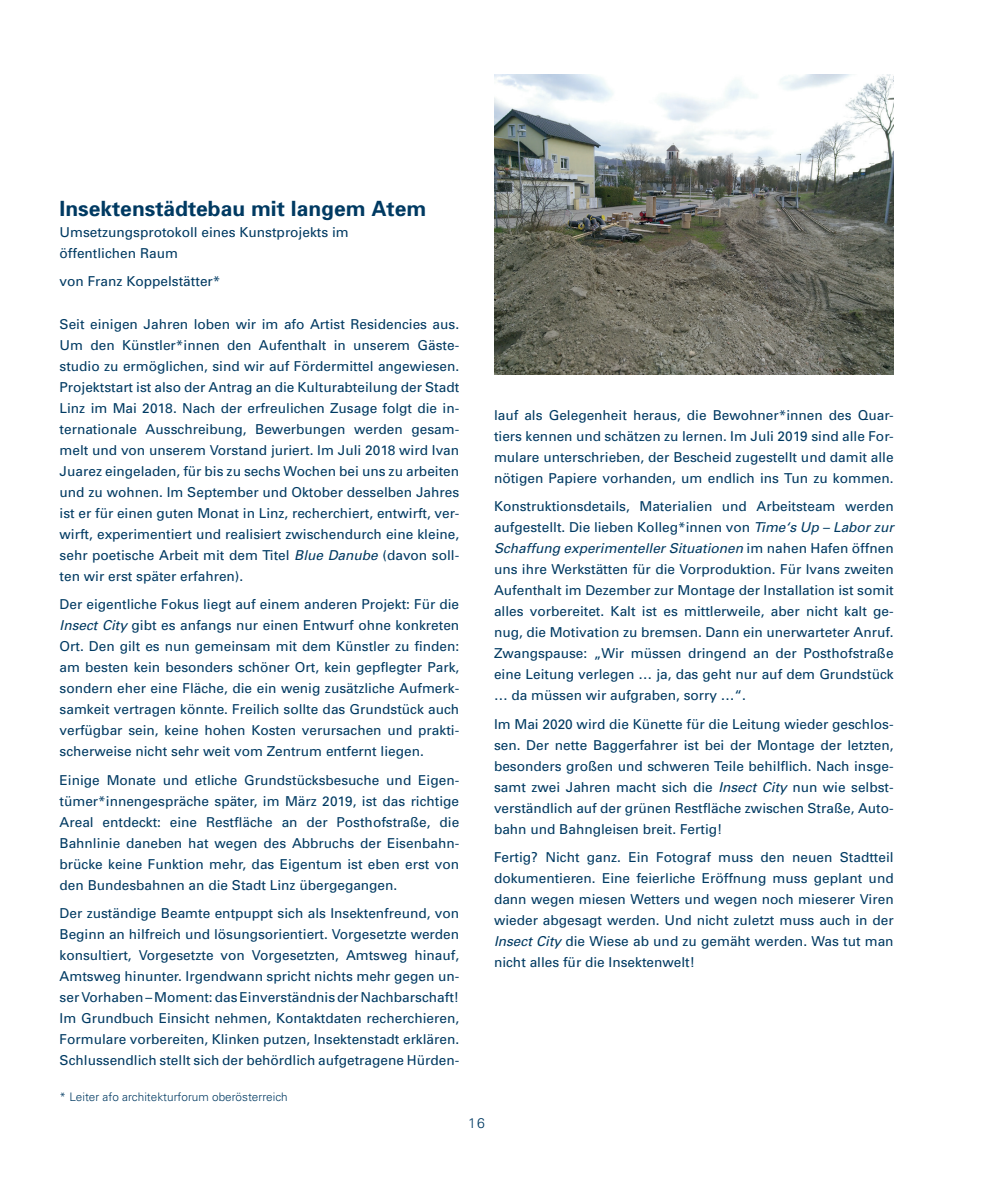
<style>
.page{position:relative;width:993px;height:1191px;background:#fff}
.page>*{position:absolute;margin:0;border:0;box-sizing:border-box;transform-origin:0 0}
.Titel_1{font:700 21px "Univers";color:#003a62}
.t1{font:300 14px "Univers";color:#003a62}
.Fließtext{font:13.65px/21px "Univers";color:#003a62;text-align:justify}
.Bildtext{font:300 11.72px "Univers";color:#003a62}
.s1{font-style:italic}
</style>
<div class="page">
<img style="left:494px;top:74px;width:399px;height:300px">
<p class="Titel_1" style="left:60px;top:195px;width:368px">Insektenstädtebau mit langem Atem</p>
<p class="Fließtext" style="left:60px;top:221px;width:290px">Umsetzungsprotokoll eines Kunstprojekts im öffentlichen Raum</p>
<p class="Fließtext" style="left:60px;top:271px;width:162px">von Franz Koppelstätter*</p>
<p class="Fließtext" style="left:60px;top:313px;width:401px">Seit einigen Jahren loben wir im afo Artist Residencies aus.<br>Um den Künstler*innen den Aufenthalt in unserem Gäste&shy;studio zu ermöglichen, sind wir auf Fördermittel angewiesen.<br>Projektstart ist also der Antrag an die Kulturabteilung der Stadt Linz im Mai 2018. Nach der erfreulichen Zusage folgt die in&shy;ternationale Ausschreibung, Bewerbungen werden gesam&shy;melt und von unserem Vorstand juriert. Im Juli 2018 wird Ivan Juarez eingeladen, für bis zu sechs Wochen bei uns zu arbeiten und zu wohnen. Im September und Oktober desselben Jahres ist er für einen guten Monat in Linz, recherchiert, entwirft, ver&shy;wirft, experimentiert und realisiert zwischendurch eine kleine, sehr poetische Arbeit mit dem Titel <span class="s1">Blue Danube</span> (davon soll&shy;ten wir erst später erfahren).</p>
<p class="Fließtext" style="left:60px;top:593px;width:401px">Der eigentliche Fokus liegt auf einem anderen Projekt: Für die <span class="s1">Insect City</span> gibt es anfangs nur einen Entwurf ohne konkreten Ort. Den gilt es nun gemeinsam mit dem Künstler zu finden: am besten kein besonders schöner Ort, kein gepflegter Park, sondern eher eine Fläche, die ein wenig zusätzliche Aufmerk&shy;samkeit vertragen könnte. Freilich sollte das Grundstück auch verfügbar sein, keine hohen Kosten verursachen und prakti&shy;scherweise nicht sehr weit vom Zentrum entfernt liegen.</p>
<p class="Fließtext" style="left:60px;top:769px;width:401px">Einige Monate und etliche Grundstücksbesuche und Eigen&shy;tümer*innengespräche später, im März 2019, ist das richtige Areal entdeckt: eine Restfläche an der Posthofstraße, die Bahnlinie daneben hat wegen des Abbruchs der Eisenbahn&shy;brücke keine Funktion mehr, das Eigentum ist eben erst von den Bundesbahnen an die Stadt Linz übergegangen.</p>
<p class="Fließtext" style="left:60px;top:902px;width:401px">Der zuständige Beamte entpuppt sich als Insektenfreund, von Beginn an hilfreich und lösungsorientiert. Vorgesetzte werden konsultiert, Vorgesetzte von Vorgesetzten, Amtsweg hinauf, Amtsweg hinunter. Irgendwann spricht nichts mehr gegen un&shy;ser Vorhaben – Moment: das Einverständnis der Nachbarschaft!<br>Im Grundbuch Einsicht nehmen, Kontaktdaten recherchieren, Formulare vorbereiten, Klinken putzen, Insektenstadt erklären.<br>Schlussendlich stellt sich der behördlich aufgetragene Hürden-</p>
<p class="Bildtext" style="left:60px;top:1090px;width:230px">* Leiter afo architekturforum oberösterreich</p>
<p class="Fließtext" style="left:494px;top:404px;width:401px">lauf als Gelegenheit heraus, die Bewohner*innen des Quar&shy;tiers kennen und schätzen zu lernen. Im Juli 2019 sind alle For&shy;mulare unterschrieben, der Bescheid zugestellt und damit alle nötigen Papiere vorhanden, um endlich ins Tun zu kommen.</p>
<p class="Fließtext" style="left:494px;top:496px;width:401px">Konstruktionsdetails, Materialien und Arbeitsteam werden aufgestellt. Die lieben Kolleg*innen von <span class="s1">Time‘s Up – Labor zur Schaffung experimenteller Situationen</span> im nahen Hafen öffnen uns ihre Werkstätten für die Vorproduktion. Für Ivans zweiten Aufenthalt im Dezember zur Montage der Installation ist somit alles vorbereitet. Kalt ist es mittlerweile, aber nicht kalt ge&shy;nug, die Motivation zu bremsen. Dann ein unerwarteter Anruf.<br>Zwangspause: „Wir müssen dringend an der Posthofstraße eine Leitung verlegen … ja, das geht nur auf dem Grundstück … da müssen wir aufgraben, sorry …“.</p>
<p class="Fließtext" style="left:494px;top:713px;width:401px">Im Mai 2020 wird die Künette für die Leitung wieder geschlos&shy;sen. Der nette Baggerfahrer ist bei der Montage der letzten, besonders großen und schweren Teile behilflich. Nach insge&shy;samt zwei Jahren macht sich die <span class="s1">Insect City</span> nun wie selbst&shy;verständlich auf der grünen Restfläche zwischen Straße, Auto&shy;bahn und Bahngleisen breit. Fertig!</p>
<p class="Fließtext" style="left:494px;top:846px;width:401px">Fertig? Nicht ganz. Ein Fotograf muss den neuen Stadtteil dokumentieren. Eine feierliche Eröffnung muss geplant und dann wegen miesen Wetters und wegen noch mieserer Viren wieder abgesagt werden. Und nicht zuletzt muss auch in der <span class="s1">Insect City</span> die Wiese ab und zu gemäht werden. Was tut man nicht alles für die Insektenwelt!</p>
<p class="t1" style="left:468px;top:1114px;width:18px">16</p>
</div>
